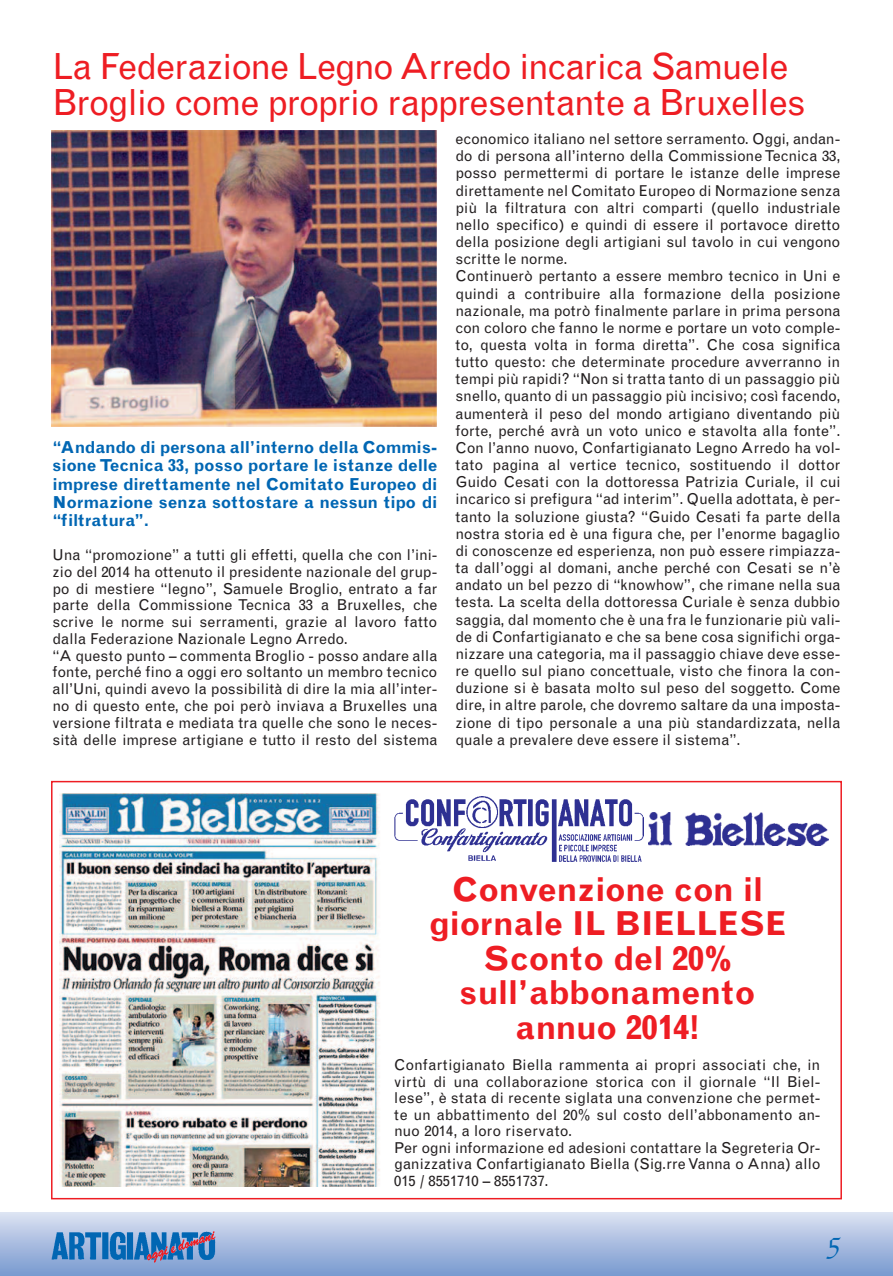
<style>
.page{position:relative;width:893px;height:1276px;background:#fff}
.page>*{position:absolute;margin:0;border:0;box-sizing:border-box;transform-origin:0 0}
.t1{font:36px/36px "Grotesque";letter-spacing:-.03em;color:#ee1d23}
.t2{font:700 33px/34.5px "Grotesque";letter-spacing:-.015em;color:#ee1d23;text-align:center}
.t3{font:30px "Duc De Berry";color:#0166b3}
.t4{font:700 16.5px/18.3px "Grotesque";letter-spacing:.005em;color:#0166b3;text-align:justify}
.t5{font:15px/17.1px "Grotesque";color:#231f20}
</style>
<div class="page">
<div style="left:0;top:1212px;width:893px;height:64px;background:linear-gradient(to bottom,#dce2f2,#799acf)"></div>
<img style="left:51px;top:1229px;width:16px;height:34px">
<img style="left:67px;top:1229px;width:150px;height:34px">
<img style="left:51px;top:130px;width:386px;height:296px">
<div style="left:51px;top:781px;width:791px;height:418px;border:2px solid #ee1d23"></div>
<img style="left:59px;top:793px;width:321px;height:393px">
<svg style="left:648px;top:845px;width:175px;height:1px"></svg>
<img style="left:648px;top:812px;width:180px;height:33px">
<img style="left:394px;top:796px;width:249px;height:66px">
<h1 class="t1" style="left:53px;top:51px;width:755px">La Federazione Legno Arredo incarica Samuele<br>Broglio come proprio rappresentante a Bruxelles</h1>
<p class="t4" style="left:53px;top:439px;width:386px">“Andando di persona all’interno della Com mis - sione Tecnica 33, posso portare le istanze delle im prese direttamente nel Comitato Europeo di Normazione senza sottostare a nessun tipo di “filtratura”.</p>
<p class="t5" style="left:53px;top:547px;width:387px">Una “promozione” a tutti gli effetti, quella che con l’ini&shy;zio del 2014 ha ottenuto il presidente nazionale del grup&shy;po di mestiere “legno”, Samuele Broglio, entrato a far parte della Commissione Tecnica 33 a Bruxelles, che scrive le norme sui serramenti, grazie al lavoro fatto dalla Federazione Nazionale Legno Arredo.<br>“A questo punto – commenta Broglio - posso andare alla fonte, perché fino a oggi ero soltanto un membro tecnico all’Uni, quindi avevo la possibilità di dire la mia all’inter&shy;no di questo ente, che poi però inviava a Bruxelles una versione filtrata e mediata tra quelle che sono le neces&shy;sità delle imprese artigiane e tutto il resto del sistema</p>
<p class="t5" style="left:455px;top:131px;width:387px">economico italiano nel settore serramento. Oggi, andan&shy;do di persona all’interno della Commissione Tecnica 33, posso permettermi di portare le istanze delle imprese direttamente nel Comitato Europeo di Normazione senza più la filtratura con altri comparti (quello industriale nello specifico) e quindi di essere il portavoce diretto della posizione degli artigiani sul tavolo in cui vengono scritte le norme.<br>Continuerò pertanto a essere membro tecnico in Uni e quindi a contribuire alla formazione della posizione nazionale, ma potrò finalmente parlare in prima persona con coloro che fanno le norme e portare un voto comple&shy;to, questa volta in forma diretta”. Che cosa significa tutto questo: che determinate procedure avverranno in tempi più rapidi? “Non si tratta tanto di un passaggio più snello, quanto di un passaggio più incisivo; così facendo, aumenterà il peso del mondo artigiano diventando più forte, perché avrà un voto unico e stavolta alla fonte”.<br>Con l’anno nuovo, Confartigianato Legno Arredo ha vol&shy;tato pagina al vertice tecnico, sostituendo il dottor Guido Cesati con la dottoressa Patrizia Curiale, il cui incarico si prefigura “ad interim”. Quella adottata, è per&shy;tanto la soluzione giusta? “Guido Cesati fa parte della nostra storia ed è una figura che, per l’enorme bagaglio di conoscenze ed esperienza, non può essere rimpiazza&shy;ta dall’oggi al domani, anche perché con Cesati se n’è andato un bel pezzo di “knowhow”, che rimane nella sua testa. La scelta della dottoressa Curiale è senza dubbio saggia, dal momento che è una fra le funzionarie più vali&shy;de di Confartigianato e che sa bene cosa significhi orga&shy;nizzare una categoria, ma il passaggio chiave deve esse&shy;re quello sul piano concettuale, visto che finora la con&shy;duzione si è basata molto sul peso del soggetto. Come dire, in altre parole, che dovremo saltare da una imposta&shy;zione di tipo personale a una più standardizzata, nella quale a prevalere deve essere il sistema”.</p>
<h2 class="t2" style="left:429px;top:874px;width:359px">Convenzione con il giornale IL BIELLESE<br>Sconto del 20% sull’abbonamento annuo 2014!</h2>
<p class="t5" style="left:394px;top:1058px;width:428px;line-height:16.5px">Confartigianato Biella rammenta ai propri associati che, in virtù di una collaborazione storica con il giornale “Il Bi el - lese”, è stata di recente siglata una convenzione che permet&shy;te un abbattimento del 20% sul costo dell’abbonamento an - nuo 2014, a loro riservato.<br>Per ogni informazione ed adesioni contattare la Segreteria Or - ganizzativa Confartigianato Biella (Sig.rre Vanna o Anna) allo 015 / 8551710 – 8551737.</p>
<h3 class="t3" style="left:828px;top:1230px;width:14px">5</h3>
</div>
